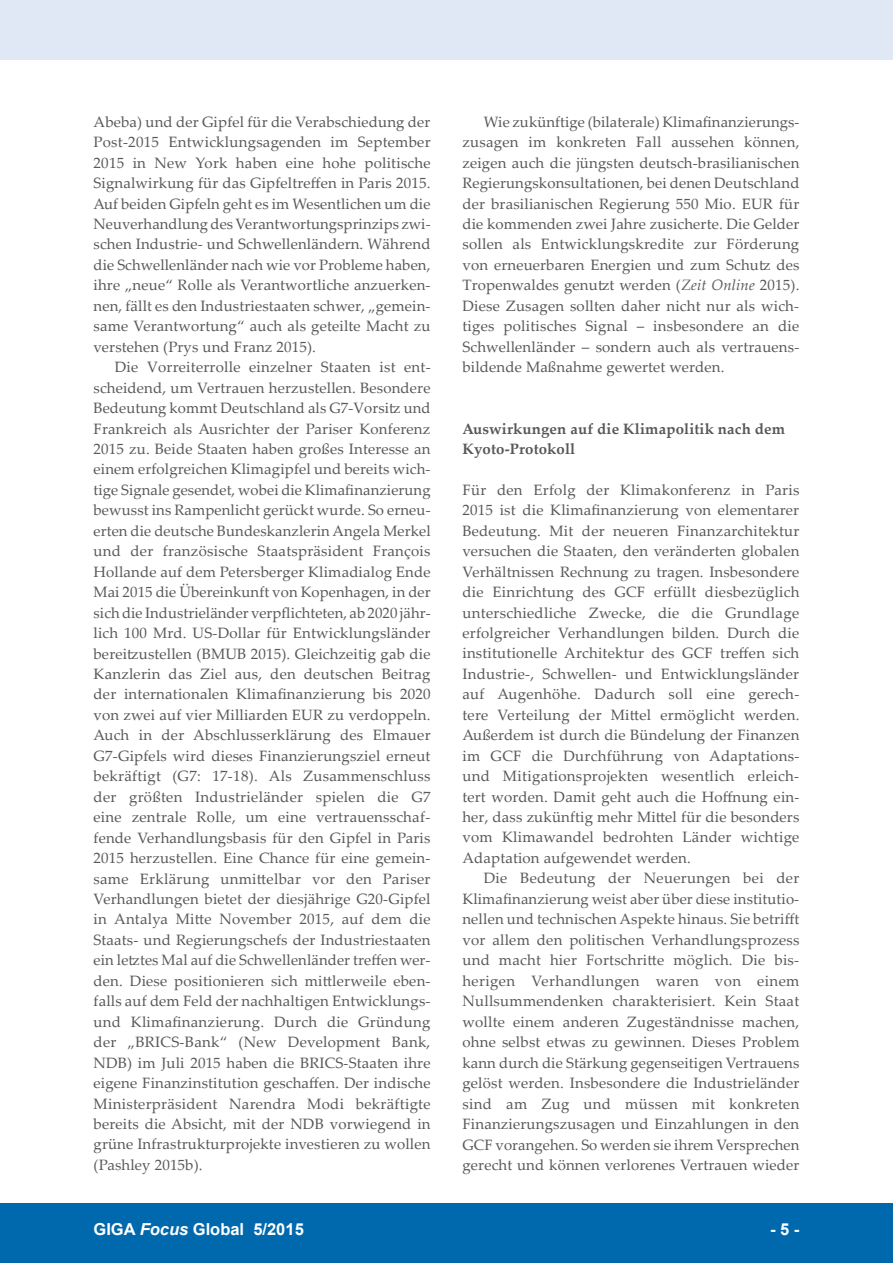
<style>
.page{position:relative;width:893px;height:1263px;background:#fff}
.page>*{position:absolute;margin:0;border:0;box-sizing:border-box;transform-origin:0 0}
.t1{font:700 16.5px "Arial";color:#fff}
.t2{font:15px/20.4px "Palatino Linotype";letter-spacing:.01em;color:#57585a;text-align:justify}
.t3{font:700 15px/20.4px "Palatino Linotype";letter-spacing:.01em;color:#57585a}
.s1{font-style:italic}
</style>
<div class="page">
<div style="left:0;top:1203px;width:893px;height:60px;background:#0068ac"></div>
<div style="left:0;top:0;width:893px;height:60px;background:#dfe8f4"></div>
<p class="t2" style="left:94px;top:111px;width:339px">Abeba) und der Gipfel für die Verabschiedung der Post-2015 Entwicklungsagenden im September 2015 in New York haben eine hohe politische Signalwirkung für das Gipfeltreffen in Paris 2015.<br>Auf beiden Gipfeln geht es im Wesentlichen um die Neuverhandlung des Verantwortungsprinzips zwi&shy;schen Industrie- und Schwellenländern. Während die Schwellenländer nach wie vor Probleme haben, ihre „neue“ Rolle als Verantwortliche anzuerken&shy;nen, fällt es den Industriestaaten schwer, „gemein&shy;same Verantwortung“ auch als geteilte Macht zu verstehen (Prys und Franz 2015).</p>
<p class="t2" style="left:94px;top:356px;width:339px;text-indent:21px">Die Vorreiterrolle einzelner Staaten ist ent&shy;scheidend, um Vertrauen herzustellen. Besondere Bedeutung kommt Deutschland als G7-Vorsitz und Frankreich als Ausrichter der Pariser Konferenz 2015 zu. Beide Staaten haben großes Interesse an einem erfolgreichen Klimagipfel und bereits wich&shy;tige Signale gesendet, wobei die Klimafinanzierung bewusst ins Rampenlicht gerückt wurde. So erneu&shy;erten die deutsche Bundeskanzlerin Angela Merkel und der französische Staatspräsident François Hollande auf dem Petersberger Klimadialog Ende Mai 2015 die Übereinkunft von Kopenhagen, in der sich die Industrieländer verpflichteten, ab 2020 jähr&shy;lich 100 Mrd. US-Dollar für Entwicklungsländer bereitzustellen (BMUB 2015). Gleichzeitig gab die Kanzlerin das Ziel aus, den deutschen Beitrag der internationalen Klimafinanzierung bis 2020 von zwei auf vier Milliarden EUR zu verdoppeln.<br>Auch in der Abschlusserklärung des Elmauer G7-Gipfels wird dieses Finanzierungsziel erneut bekräftigt (G7: 17-18). Als Zusammenschluss der größten Industrieländer spielen die G7 eine zentrale Rolle, um eine vertrauensschaf&shy;fende Verhandlungsbasis für den Gipfel in Paris 2015 herzustellen. Eine Chance für eine gemein&shy;same Erklärung unmittelbar vor den Pariser Verhandlungen bietet der diesjährige G20-Gipfel in Antalya Mitte November 2015, auf dem die Staats- und Regierungschefs der Industriestaaten ein letztes Mal auf die Schwellenländer treffen wer&shy;den. Diese positionieren sich mittlerweile eben&shy;falls auf dem Feld der nachhaltigen Entwicklungs&shy;und Klimafinanzierung. Durch die Gründung der „BRICS-Bank“ (New Development Bank, NDB) im Juli 2015 haben die BRICS-Staaten ihre eigene Finanzinstitution geschaffen. Der indische Ministerpräsident Narendra Modi bekräftigte bereits die Absicht, mit der NDB vorwiegend in grüne Infrastrukturprojekte investieren zu wollen (Pashley 2015b).</p>
<p class="t2" style="left:462px;top:111px;width:339px;text-indent:21px">Wie zukünftige (bilaterale) Klimafinanzierungs&shy;zusagen im konkreten Fall aussehen können, zeigen auch die jüngsten deutsch-brasilianischen Regierungskonsultationen, bei denen Deutschland der brasilianischen Regierung 550 Mio. EUR für die kommenden zwei Jahre zusicherte. Die Gelder sollen als Entwicklungskredite zur Förderung von erneuerbaren Energien und zum Schutz des Tropenwaldes genutzt werden (<span class="s1">Zeit Online</span> 2015).<br>Diese Zusagen sollten daher nicht nur als wich&shy;tiges politisches Signal – insbesondere an die Schwellenländer – sondern auch als vertrauens&shy;bildende Maßnahme gewertet werden.</p>
<p class="t3" style="left:462px;top:418px;width:324px">Auswirkungen auf die Klimapolitik nach dem<br>Kyoto-Protokoll</p>
<p class="t2" style="left:462px;top:479px;width:339px">Für den Erfolg der Klimakonferenz in Paris 2015 ist die Klimafinanzierung von elementarer Bedeutung. Mit der neueren Finanzarchitektur versuchen die Staaten, den veränderten globalen Verhältnissen Rechnung zu tragen. Insbesondere die Einrichtung des GCF erfüllt diesbezüglich unterschiedliche Zwecke, die die Grundlage erfolgreicher Verhandlungen bilden. Durch die institutionelle Architektur des GCF treffen sich Industrie-, Schwellen- und Entwicklungsländer auf Augenhöhe. Dadurch soll eine gerech&shy;tere Verteilung der Mittel ermöglicht werden.<br>Außerdem ist durch die Bündelung der Finanzen im GCF die Durchführung von Adaptations&shy;und Mitigationsprojekten wesentlich erleich&shy;tert worden. Damit geht auch die Hoffnung ein&shy;her, dass zukünftig mehr Mittel für die besonders vom Klimawandel bedrohten Länder wichtige Adaptation aufgewendet werden.</p>
<p class="t2" style="left:462px;top:867px;width:339px;text-indent:21px">Die Bedeutung der Neuerungen bei der Klimafinanzierung weist aber über diese institutio&shy;nellen und technischen Aspekte hinaus. Sie betrifft vor allem den politischen Verhandlungsprozess und macht hier Fortschritte möglich. Die bis&shy;herigen Verhandlungen waren von einem Nullsummendenken charakterisiert. Kein Staat wollte einem anderen Zugeständnisse machen, ohne selbst etwas zu gewinnen. Dieses Problem kann durch die Stärkung gegenseitigen Vertrauens gelöst werden. Insbesondere die Industrieländer sind am Zug und müssen mit konkreten Finanzierungszusagen und Einzahlungen in den GCF vorangehen. So werden sie ihrem Versprechen gerecht und können verlorenes Vertrauen wieder</p>
<p class="t1" style="left:94px;top:1218px;width:212px">GIGA <span class="s1">Focus</span> Global 5/2015</p>
<p class="t1" style="left:770px;top:1218px;width:31px">- 5 -</p>
</div>
